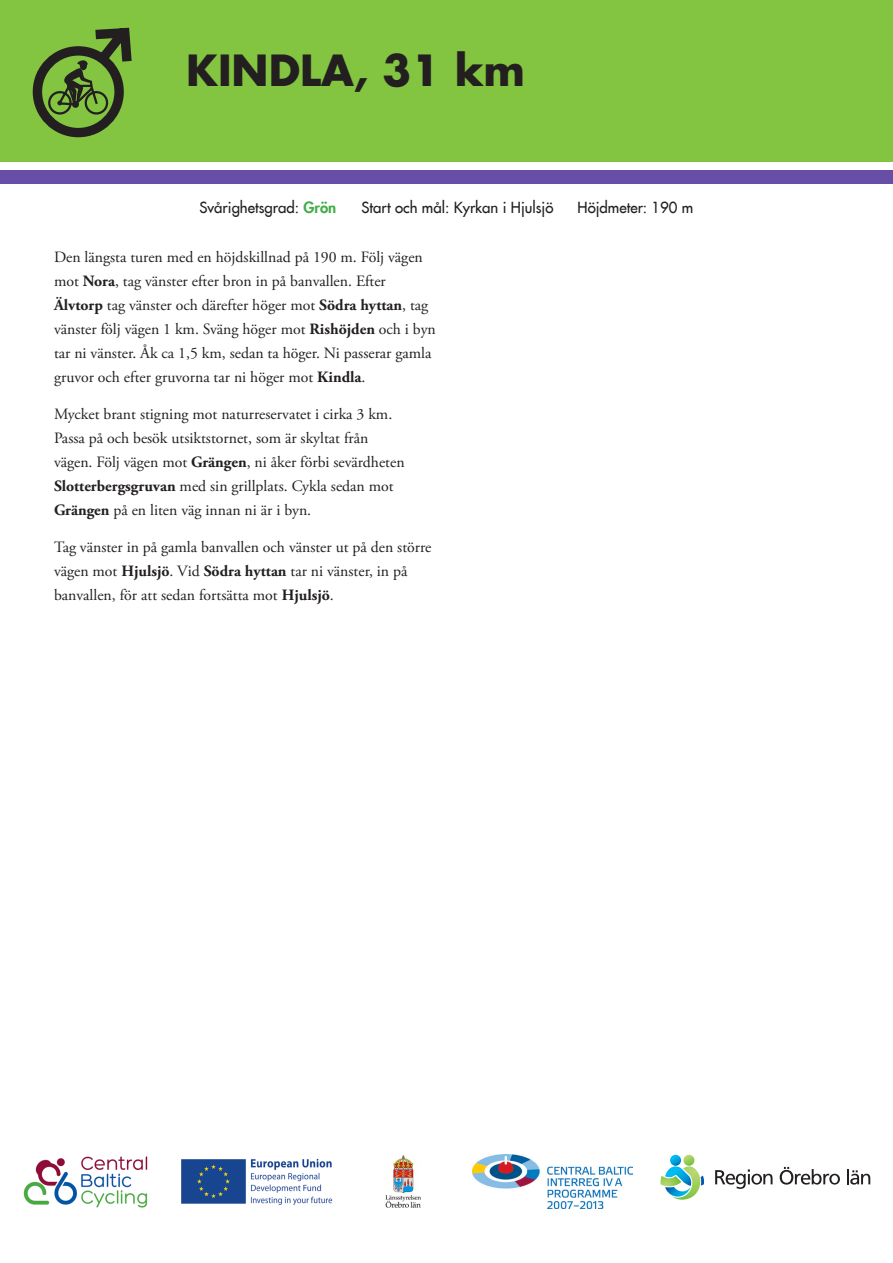
<style>
.page{position:relative;width:893px;height:1263px;background:#fff}
.page>*{position:absolute;margin:0;border:0;box-sizing:border-box;transform-origin:0 0}
.Styckeformat_1{font:700 42px "Futura LT";color:#231f20}
.Styckeformat_1-2{font:15.75px/24px "Adobe Garamond Pro";color:#231f20}
.Styckeformat_1-3{font:15px "Futura LT";color:#231f20}
.s1{font-weight:800;color:#41ad49}
.s2{font-weight:700}
</style>
<div class="page">
<img style="left:385px;top:1155px;width:36px;height:53px">
<img style="left:23px;top:1156px;width:125px;height:52px">
<img style="left:181px;top:1158px;width:152px;height:47px">
<img style="left:472px;top:1155px;width:161px;height:54px">
<svg style="left:715px;top:1169px;width:57px;height:20px"></svg>
<svg style="left:780px;top:1167px;width:60px;height:17px"></svg>
<svg style="left:847px;top:1169px;width:23px;height:15px"></svg>
<svg style="left:660px;top:1155px;width:44px;height:45px"></svg>
<div style="left:0;top:0;width:893px;height:162px;background:#83c441"></div>
<svg style="left:33px;top:28px;width:99px;height:109px"></svg>
<div style="left:0;top:170px;width:893px;height:13px;background:#674fa7"></div>
<p class="Styckeformat_1" style="left:186px;top:42px;width:340px">KINDLA, 31 km</p>
<p class="Styckeformat_1-3" style="left:200px;top:198px;width:138px">Svårighetsgrad: <span class="s1">Grön</span></p>
<p class="Styckeformat_1-3" style="left:362px;top:198px;width:193px">Start och mål: Kyrkan i Hjulsjö</p>
<p class="Styckeformat_1-3" style="left:578px;top:198px;width:117px">Höjdmeter: 190 m</p>
<p class="Styckeformat_1-2" style="left:54px;top:246px;width:383px">Den längsta turen med en höjdskillnad på 190 m. Följ vägen mot <span class="s2">Nora</span>, tag vänster efter bron in på banvallen. Efter <span class="s2">Älvtorp</span> tag vänster och därefter höger mot <span class="s2">Södra hyttan</span>, tag vänster följ vägen 1 km. Sväng höger mot <span class="s2">Rishöjden</span> och i byn tar ni vänster. Åk ca 1,5 km, sedan ta höger. Ni passerar gamla gruvor och efter gruvorna tar ni höger mot <span class="s2">Kindla</span>.</p>
<p class="Styckeformat_1-2" style="left:54px;top:403px;width:352px">Mycket brant stigning mot naturreservatet i cirka 3 km.<br>Passa på och besök utsiktstornet, som är skyltat från vägen. Följ vägen mot <span class="s2">Grängen</span>, ni åker förbi sevärdheten <span class="s2">Slotterbergsgruvan</span> med sin grillplats. Cykla sedan mot <span class="s2">Grängen</span> på en liten väg innan ni är i byn.</p>
<p class="Styckeformat_1-2" style="left:54px;top:535px;width:379px">Tag vänster in på gamla banvallen och vänster ut på den större vägen mot <span class="s2">Hjulsjö</span>. Vid <span class="s2">Södra hyttan</span> tar ni vänster, in på banvallen, för att sedan fortsätta mot <span class="s2">Hjulsjö</span>.</p>
</div>
